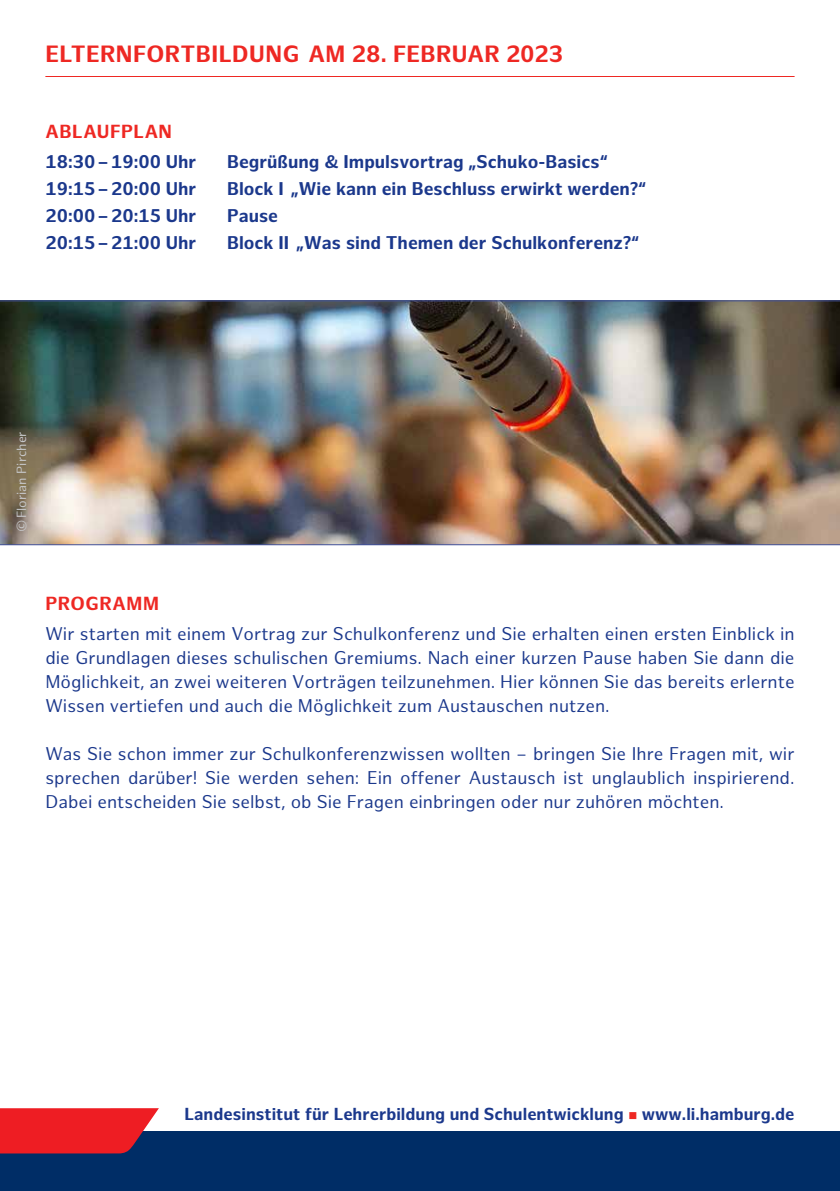
<style>
.page{position:relative;width:840px;height:1191px;background:#fff}
.page>*{position:absolute;margin:0;border:0;box-sizing:border-box;transform-origin:0 0}
.t1{font:700 23px "Hamburg Sans";letter-spacing:.015em;color:#ee2823}
.t2{font:700 18.4px "Hamburg Sans";letter-spacing:.025em;color:#ee2823}
.t3{font:18px/24px "Hamburg Sans";color:#1b388c;text-align:justify}
.t4{font:700 18px "Hamburg Sans";color:#1b388c}
.t5{font:700 17px "Hamburg Sans";color:#1b388c}
.t6{font:13px "Hamburg Sans";color:#c7c8ca}
.s1{color:#ee2823}
</style>
<div class="page">
<hr style="left:45px;top:76px;width:749px;height:1px;background:#ee2823">
<div style="left:0;top:1131px;width:839px;height:60px;background:#002d66"></div>
<svg style="left:0;top:1108px;width:159px;height:45px;background:#dc252e"></svg>
<img style="left:0;top:300px;width:839px;height:245px">
<p class="t1" style="left:45px;top:40px;width:519px">ELTERNFORTBILDUNG AM 28. FEBRUAR 2023</p>
<p class="t2" style="left:45px;top:121px;width:128px">ABLAUFPLAN</p>
<p class="t4" style="left:45px;top:151px;width:152px">18:30–19:00 Uhr</p>
<p class="t4" style="left:227px;top:151px;width:382px">Begrüßung &amp; Impulsvortrag „Schuko-Basics“</p>
<p class="t4" style="left:45px;top:178px;width:152px">19:15–20:00 Uhr</p>
<p class="t4" style="left:227px;top:178px;width:420px">Block I „Wie kann ein Beschluss erwirkt werden?“</p>
<p class="t4" style="left:45px;top:205px;width:152px">20:00–20:15 Uhr</p>
<p class="t4" style="left:227px;top:205px;width:52px">Pause</p>
<p class="t4" style="left:45px;top:232px;width:152px">20:15–21:00 Uhr</p>
<p class="t4" style="left:227px;top:232px;width:413px">Block II „Was sind Themen der Schulkonferenz?“</p>
<p class="t6" style="left:14px;top:532px;width:102px;rotate:-90deg">©Florian Pircher</p>
<p class="t2" style="left:45px;top:593px;width:115px">PROGRAMM</p>
<p class="t3" style="left:45px;top:622px;width:750px">Wir starten mit einem Vortrag zur Schulkonferenz und Sie erhalten einen ersten Einblick in die Grundlagen dieses schulischen Gremiums. Nach einer kurzen Pause haben Sie dann die Möglichkeit, an zwei weiteren Vorträgen teilzunehmen. Hier können Sie das bereits erlernte Wissen vertiefen und auch die Möglichkeit zum Austauschen nutzen.</p>
<p class="t3" style="left:45px;top:742px;width:750px">Was Sie schon immer zur Schulkonferenzwissen wollten – bringen Sie Ihre Fragen mit, wir sprechen darüber! Sie werden sehen: Ein offener Austausch ist unglaublich inspirierend.<br>Dabei entscheiden Sie selbst, ob Sie Fragen einbringen oder nur zuhören möchten.</p>
<p class="t5" style="left:184px;top:1104px;width:611px">Landesinstitut für Lehrerbildung und Schulentwicklung <span class="s1">■</span> www.li.hamburg.de</p>
</div>
